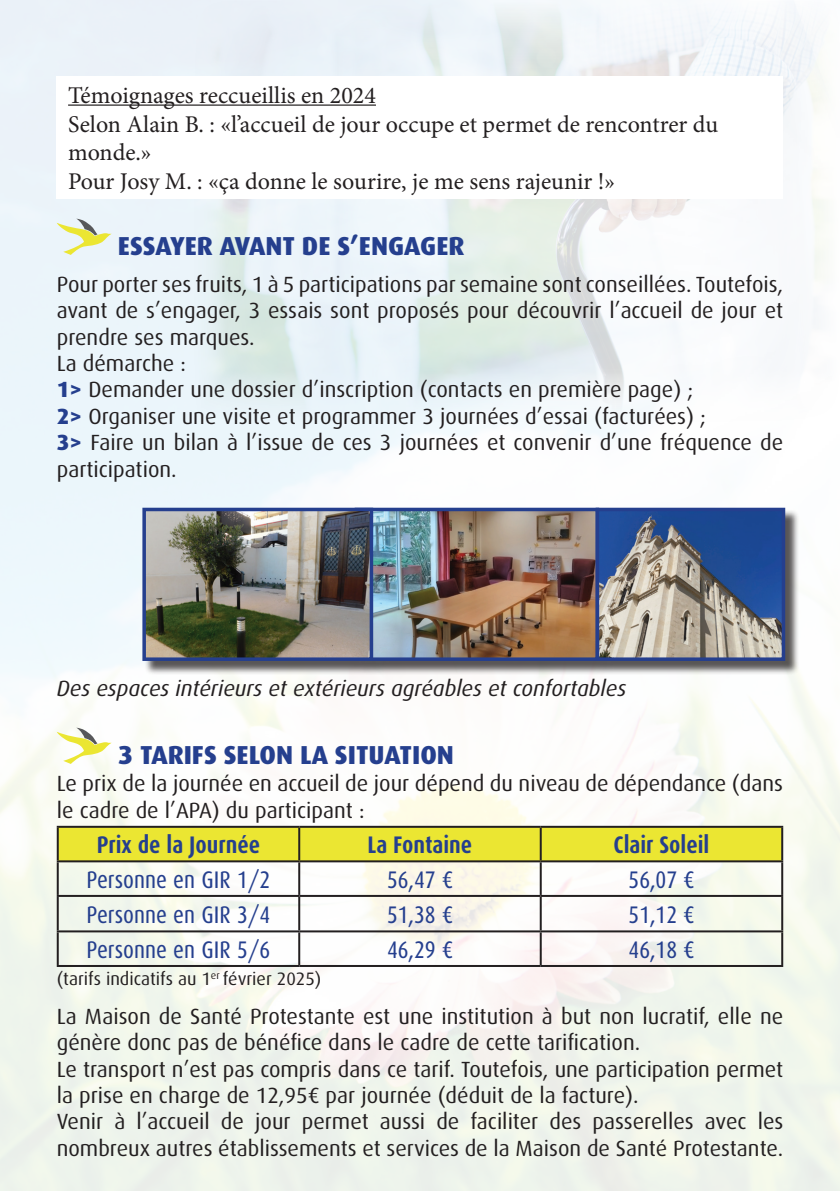
<style>
.page{position:relative;width:840px;height:1191px;background:#fff}
.page>*{position:absolute;margin:0;border:0;box-sizing:border-box;transform-origin:0 0}
.t1{font:800 26px "Dax";color:#253f8e}
.t2{font:24px/28.8px "Minion Pro";color:#231f20}
.t3{font:24px "Dax Condensed";color:#253f8e}
.t4{font:700 24px "Dax Condensed";color:#253f8e}
.t5{font:22px/26.4px "Dax";color:#231f20}
.t6{font:italic 22px "Dax";color:#231f20}
.t7{font:18px "Dax";color:#231f20}
.s1{font-weight:800;color:#253f8e}
</style>
<div class="page">
<img style="left:0;top:0;width:839px;height:1191px">
<img style="left:180px;top:0;width:659px;height:439px">
<svg style="left:57px;top:727px;width:54px;height:37px"></svg>
<div style="left:59px;top:828px;width:721px;height:32px;background:#ebe632"></div>
<hr style="left:57px;top:826px;width:242px;height:2px;background:#231f20">
<hr style="left:57px;top:828px;width:2px;height:32px;background:#231f20">
<hr style="left:299px;top:826px;width:241px;height:2px;background:#231f20">
<hr style="left:298px;top:828px;width:2px;height:32px;background:#231f20">
<hr style="left:540px;top:826px;width:242px;height:2px;background:#231f20">
<hr style="left:539px;top:828px;width:2px;height:32px;background:#231f20">
<hr style="left:780px;top:828px;width:2px;height:32px;background:#231f20">
<hr style="left:57px;top:860px;width:242px;height:2px;background:#231f20">
<hr style="left:57px;top:862px;width:2px;height:33px;background:#231f20">
<hr style="left:299px;top:860px;width:241px;height:2px;background:#231f20">
<hr style="left:298px;top:862px;width:2px;height:33px;background:#231f20">
<hr style="left:540px;top:860px;width:242px;height:2px;background:#231f20">
<hr style="left:539px;top:862px;width:2px;height:33px;background:#231f20">
<hr style="left:780px;top:862px;width:2px;height:33px;background:#231f20">
<hr style="left:57px;top:895px;width:242px;height:2px;background:#231f20">
<hr style="left:57px;top:897px;width:2px;height:33px;background:#231f20">
<hr style="left:299px;top:895px;width:241px;height:2px;background:#231f20">
<hr style="left:298px;top:897px;width:2px;height:33px;background:#231f20">
<hr style="left:540px;top:895px;width:242px;height:2px;background:#231f20">
<hr style="left:539px;top:897px;width:2px;height:33px;background:#231f20">
<hr style="left:780px;top:897px;width:2px;height:33px;background:#231f20">
<hr style="left:57px;top:930px;width:242px;height:2px;background:#231f20">
<hr style="left:57px;top:932px;width:2px;height:33px;background:#231f20">
<hr style="left:299px;top:930px;width:241px;height:2px;background:#231f20">
<hr style="left:298px;top:932px;width:2px;height:33px;background:#231f20">
<hr style="left:540px;top:930px;width:242px;height:2px;background:#231f20">
<hr style="left:539px;top:932px;width:2px;height:33px;background:#231f20">
<hr style="left:780px;top:932px;width:2px;height:33px;background:#231f20">
<hr style="left:57px;top:965px;width:242px;height:2px;background:#231f20">
<hr style="left:299px;top:965px;width:241px;height:2px;background:#231f20">
<hr style="left:540px;top:965px;width:242px;height:2px;background:#231f20">
<svg style="left:57px;top:219px;width:54px;height:36px;background:#e3e8c0"></svg>
<div style="left:144px;top:509px;width:654px;height:166px;background:#231f20;opacity:.75"></div>
<img style="left:373px;top:513px;width:406px;height:143px">
<div style="left:354px;top:508px;width:244px;height:153px;border:4px solid #253f8e"></div>
<div style="left:595px;top:508px;width:189px;height:153px;border:4px solid #253f8e"></div>
<img style="left:147px;top:513px;width:221px;height:143px">
<div style="left:142px;top:508px;width:231px;height:153px;border:4px solid #253f8e"></div>
<div style="left:57px;top:76px;width:725px;height:122px;background:#fff"></div>
<hr style="left:68px;top:104px;width:308px;height:2px;background:#231f20">
<p class="t2" style="left:68px;top:81px;width:651px">Témoignages reccueillis en 2024<br>Selon Alain B. : «l’accueil de jour occupe et permet de rencontrer du monde.»<br>Pour Josy M. : «ça donne le sourire, je me sens rajeunir !»</p>
<p class="t1" style="left:118px;top:231px;width:348px">ESSAYER AVANT DE S’ENGAGER</p>
<p class="t5" style="left:57px;top:271px;width:727px">Pour porter ses fruits, 1 à 5 participations par semaine sont conseillées. Toutefois, avant de s’engager, 3 essais sont proposés pour découvrir l’accueil de jour et prendre ses marques.<br>La démarche :<br><span class="s1">1&gt;</span> Demander une dossier d’inscription (contacts en première page) ;<br><span class="s1">2&gt;</span> Organiser une visite et programmer 3 journées d’essai (facturées) ;<br><span class="s1">3&gt;</span> Faire un bilan à l’issue de ces 3 journées et convenir d’une fréquence de participation.</p>
<p class="t6" style="left:57px;top:676px;width:571px">Des espaces intérieurs et extérieurs agréables et confortables</p>
<p class="t1" style="left:118px;top:740px;width:337px">3 TARIFS SELON LA SITUATION</p>
<p class="t5" style="left:57px;top:771px;width:727px">Le prix de la journée en accueil de jour dépend du niveau de dépendance (dans le cadre de l’APA) du participant :</p>
<p class="t4" style="left:97px;top:831px;width:165px">Prix de la Journée</p>
<p class="t4" style="left:367px;top:831px;width:106px">La Fontaine</p>
<p class="t4" style="left:613px;top:831px;width:97px">Clair Soleil</p>
<p class="t3" style="left:86px;top:866px;width:185px">Personne en GIR 1/2</p>
<p class="t3" style="left:387px;top:866px;width:67px">56,47 €</p>
<p class="t3" style="left:628px;top:866px;width:67px">56,07 €</p>
<p class="t3" style="left:86px;top:901px;width:185px">Personne en GIR 3/4</p>
<p class="t3" style="left:387px;top:901px;width:67px">51,38 €</p>
<p class="t3" style="left:628px;top:901px;width:67px">51,12 €</p>
<p class="t3" style="left:86px;top:936px;width:185px">Personne en GIR 5/6</p>
<p class="t3" style="left:387px;top:936px;width:67px">46,29 €</p>
<p class="t3" style="left:628px;top:936px;width:67px">46,18 €</p>
<p class="t7" style="left:57px;top:969px;width:266px">(tarifs indicatifs au 1<sup>er</sup> février 2025)</p>
<p class="t5" style="left:57px;top:1003px;width:727px">La Maison de Santé Protestante est une institution à but non lucratif, elle ne génère donc pas de bénéfice dans le cadre de cette tarification.<br>Le transport n’est pas compris dans ce tarif. Toutefois, une participation permet la prise en charge de 12,95€ par journée (déduit de la facture).<br>Venir à l’accueil de jour permet aussi de faciliter des passerelles avec les nombreux autres établissements et services de la Maison de Santé Protestante.</p>
</div>
